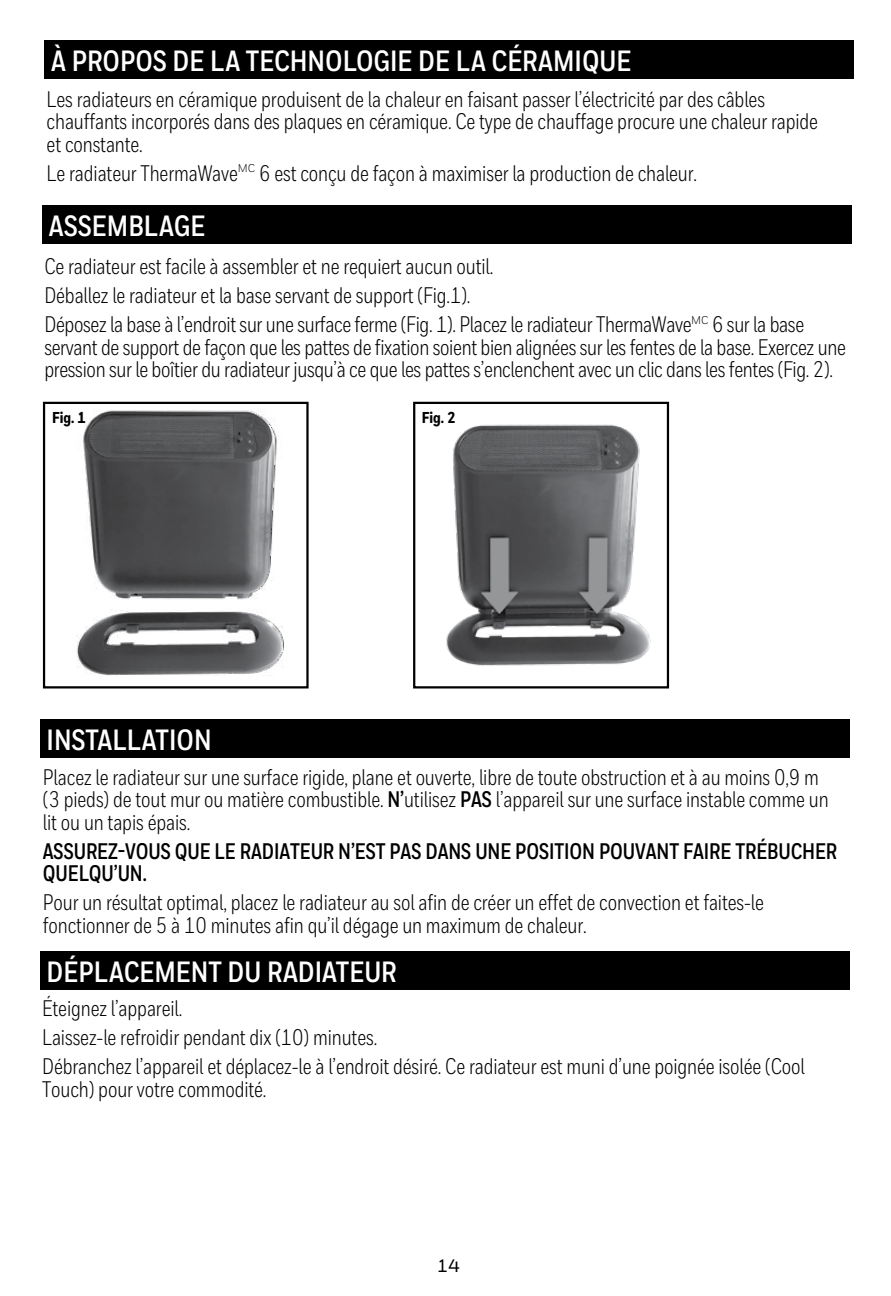
<style>
.page{position:relative;width:891px;height:1296px;background:#fff}
.page>*{position:absolute;margin:0;border:0;box-sizing:border-box;transform-origin:0 0}
.t1{font:700 29.25px "Honeywell Cond";color:#fff}
.t2{font:22.5px/22.5px "Honeywell Cond";letter-spacing:-.005em;color:#000;scale:.95 1}
.t3{font:700 22.5px/22.5px "Honeywell Cond";letter-spacing:-.005em;color:#000;scale:.95 1}
.t4{font:500 18px "Honeywell Sans";color:#000}
.t5{font:800 15.75px "Honeywell Cond";color:#000}
.s1{font-weight:700}
</style>
<div class="page">
<div style="left:42px;top:206px;width:810px;height:38px;background:#000"></div>
<img style="left:77px;top:410px;width:207px;height:265px">
<div style="left:43px;top:402px;width:266px;height:286px;border:2px solid #000"></div>
<img style="left:446px;top:424px;width:205px;height:242px">
<div style="left:413px;top:402px;width:256px;height:286px;border:2px solid #000"></div>
<div style="left:40px;top:719px;width:810px;height:38px;background:#000"></div>
<div style="left:40px;top:952px;width:810px;height:38px;background:#000"></div>
<div style="left:44px;top:40px;width:810px;height:39px;background:#000"></div>
<h1 class="t1" style="left:51px;top:43px;width:582px">À PROPOS DE LA TECHNOLOGIE DE LA CÉRAMIQUE</h1>
<p class="t2" style="left:47px;top:88px;width:814px">Les radiateurs en céramique produisent de la chaleur en faisant passer l’électricité par des câbles chauffants incorporés dans des plaques en céramique. Ce type de chauffage procure une chaleur rapide et constante.</p>
<p class="t2" style="left:47px;top:162px;width:686px">Le radiateur ThermaWave<sup>MC</sup> 6 est conçu de façon à maximiser la production de chaleur.</p>
<h1 class="t1" style="left:49px;top:208px;width:158px">ASSEMBLAGE</h1>
<p class="t2" style="left:44px;top:252px;width:801px;line-height:29px">Ce radiateur est facile à assembler et ne requiert aucun outil.<br>Déballez le radiateur et la base servant de support (Fig.1).<br>Déposez la base à l’endroit sur une surface ferme (Fig. 1). Placez le radiateur ThermaWave<sup>MC</sup> 6 sur la base</p>
<p class="t2" style="left:44px;top:336px;width:845px">servant de support de façon que les pattes de fixation soient bien alignées sur les fentes de la base. Exercez une pression sur le boîtier du radiateur jusqu’à ce que les pattes s’enclenchent avec un clic dans les fentes (Fig. 2).</p>
<p class="t5" style="left:52px;top:408px;width:35px">Fig. 1</p>
<p class="t5" style="left:422px;top:408px;width:35px">Fig. 2</p>
<h1 class="t1" style="left:47px;top:722px;width:167px">INSTALLATION</h1>
<p class="t2" style="left:43px;top:766px;width:829px">Placez le radiateur sur une surface rigide, plane et ouverte, libre de toute obstruction et à au moins 0,9 m (3 pieds) de tout mur ou matière combustible. <span class="s1">N’</span>utilisez <span class="s1">PAS</span> l’appareil sur une surface instable comme un lit ou un tapis épais.</p>
<p class="t3" style="left:43px;top:840px;width:838px">ASSUREZ-VOUS QUE LE RADIATEUR N’EST PAS DANS UNE POSITION POUVANT FAIRE TRÉBUCHER<br>QUELQU’UN.</p>
<p class="t2" style="left:43px;top:891px;width:760px">Pour un résultat optimal, placez le radiateur au sol afin de créer un effet de convection et faites-le fonctionner de 5 à 10 minutes afin qu’il dégage un maximum de chaleur.</p>
<h1 class="t1" style="left:47px;top:954px;width:352px">DÉPLACEMENT DU RADIATEUR</h1>
<p class="t2" style="left:42px;top:994px;width:804px;line-height:29px">Éteignez l’appareil.<br>Laissez-le refroidir pendant dix (10) minutes.<br>Débranchez l’appareil et déplacez-le à l’endroit désiré. Ce radiateur est muni d’une poignée isolée (Cool</p>
<p class="t2" style="left:42px;top:1078px;width:238px">Touch) pour votre commodité.</p>
<p class="t4" style="left:437px;top:1255px;width:24px">14</p>
</div>
